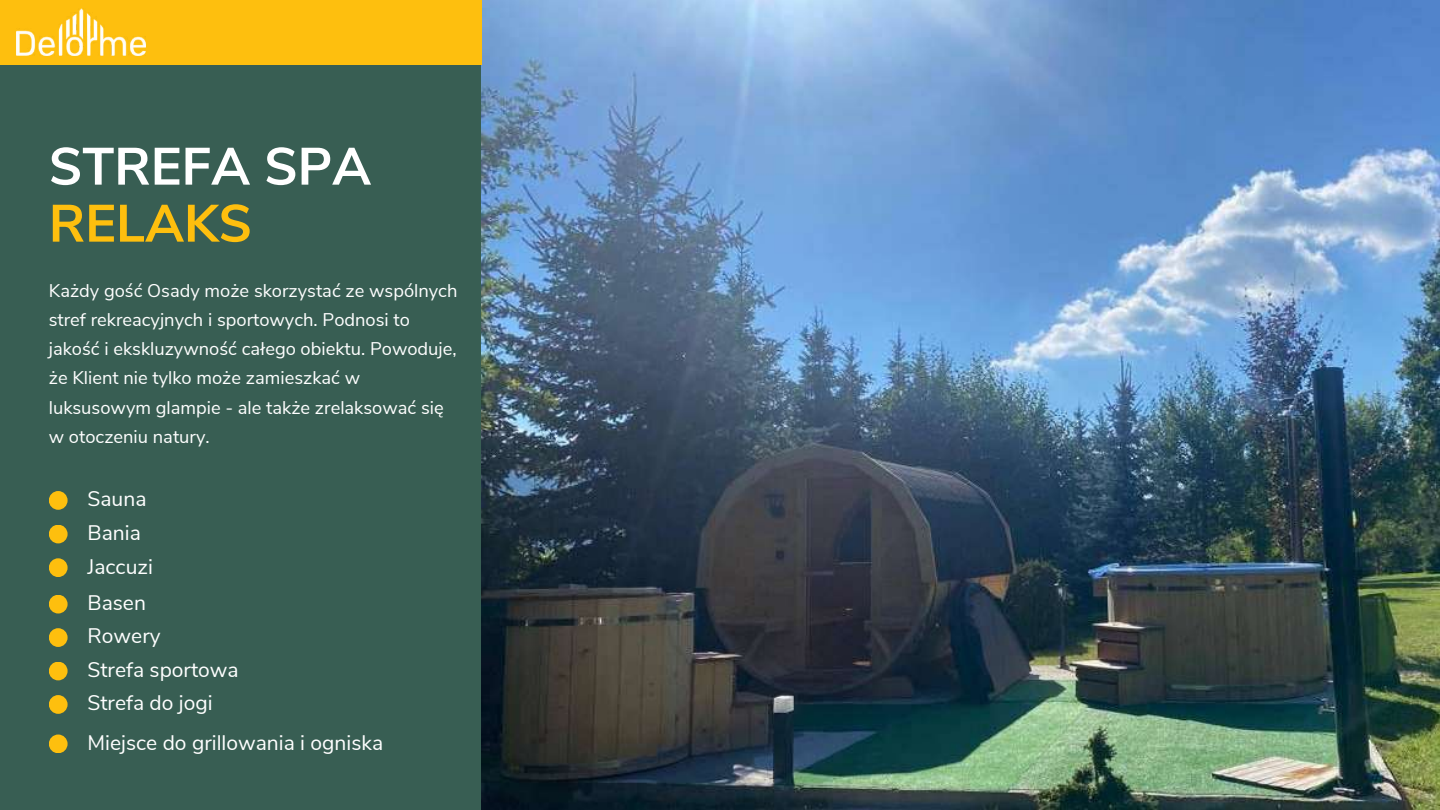
<style>
.page{position:relative;width:1440px;height:810px;background:#fff}
.page>*{position:absolute;margin:0;border:0;box-sizing:border-box;transform-origin:0 0}
.t1{font:700 52.4px "Nunito Sans";color:#fff}
.t2{font:700 52.4px "Nunito Sans";color:#febf0e}
.t3{font:21px/33.4px "Nunito Sans";color:#fff}
.t4{font:18.3px/29.2px "Nunito Sans";color:#fff}
</style>
<div class="page">
<div style="left:0;top:0;width:481px;height:810px;background:#385e53"></div>
<div style="left:49px;top:491px;width:19px;height:19px;background:#febf0e;border-radius:50%"></div>
<div style="left:49px;top:525px;width:19px;height:18px;background:#febf0e;border-radius:50%"></div>
<div style="left:49px;top:558px;width:19px;height:19px;background:#febf0e;border-radius:50%"></div>
<img style="left:481px;top:0;width:959px;height:810px">
<div style="left:0;top:0;width:481px;height:64px;background:#febf0e"></div>
<img style="left:16px;top:9px;width:129px;height:46px">
<div style="left:49px;top:595px;width:19px;height:19px;background:#febf0e;border-radius:50%"></div>
<div style="left:49px;top:628px;width:19px;height:19px;background:#febf0e;border-radius:50%"></div>
<div style="left:49px;top:662px;width:19px;height:18px;background:#febf0e;border-radius:50%"></div>
<div style="left:49px;top:695px;width:19px;height:19px;background:#febf0e;border-radius:50%"></div>
<div style="left:49px;top:735px;width:19px;height:18px;background:#febf0e;border-radius:50%"></div>
<h1 class="t1" style="left:49px;top:132px;width:324px">STREFA SPA</h1>
<h1 class="t2" style="left:49px;top:189px;width:205px">RELAKS</h1>
<p class="t4" style="left:49px;top:276px;width:410px">Każdy gość Osady może skorzystać ze wspólnych stref rekreacyjnych i sportowych. Podnosi to jakość i ekskluzywność całego obiektu. Powoduje, że Klient nie tylko może zamieszkać w luksusowym glampie - ale także zrelaksować się w otoczeniu natury.</p>
<p class="t3" style="left:88px;top:483px;width:67px">Sauna<br>Bania<br>Jaccuzi</p>
<p class="t3" style="left:88px;top:586px;width:153px">Basen<br>Rowery<br>Strefa sportowa<br>Strefa do jogi</p>
<p class="t3" style="left:88px;top:726px;width:297px">Miejsce do grillowania i ogniska</p>
</div>
